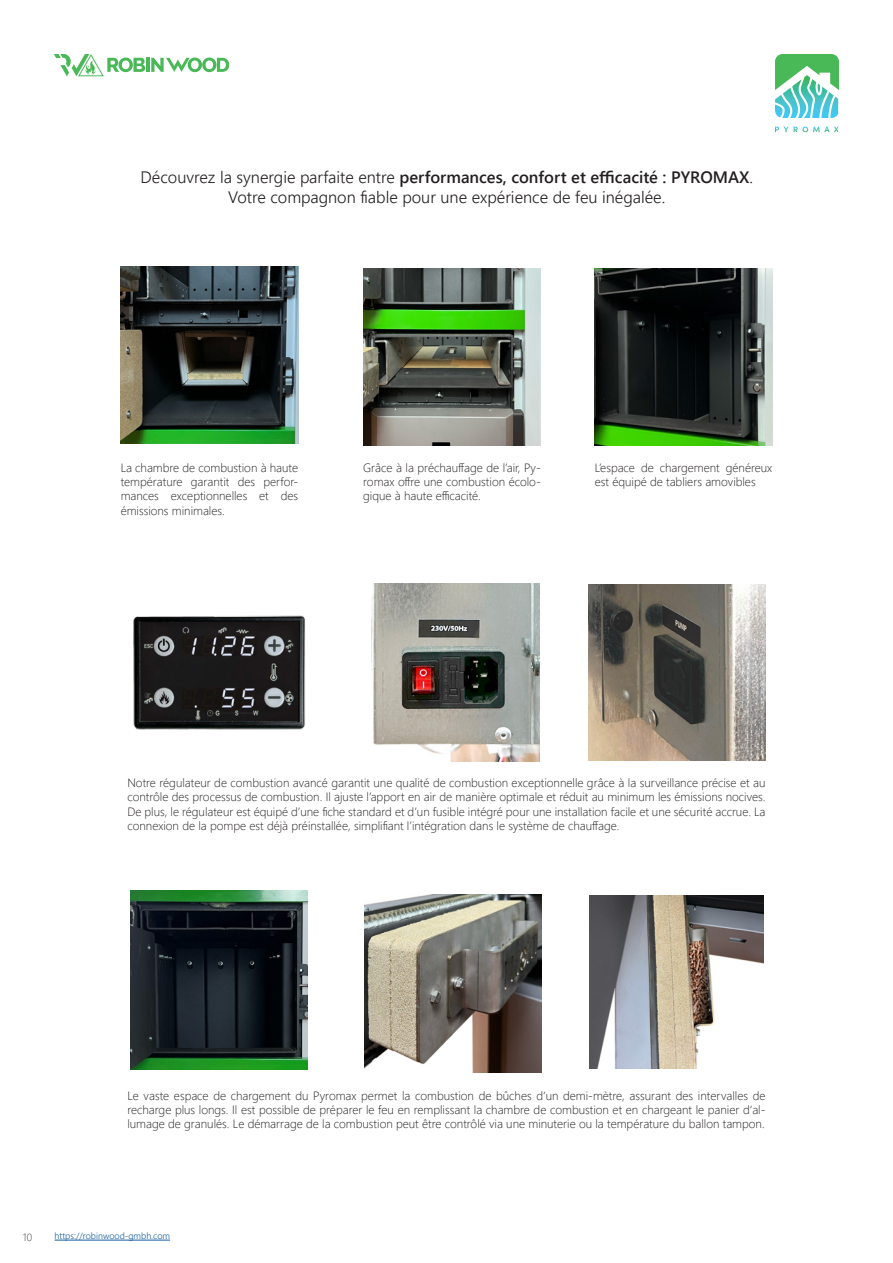
<style>
.page{position:relative;width:893px;height:1263px;background:#fff}
.page>*{position:absolute;margin:0;border:0;box-sizing:border-box;transform-origin:0 0}
.t1{font:600 16.5px "Segoe UI";color:#231f20}
.t2{font:300 16.5px "Segoe UI";color:#231f20}
.t3{font:300 12px/14.4px "Segoe UI";color:#231f20;text-align:justify}
.t4{font:300 10.5px "Segoe UI";color:#3e3e3f}
.t5{font:300 9px "Segoe UI";color:#175d9e}
.s1{font-weight:300}
</style>
<div class="page">
<hr style="left:146px;top:58px;width:3px;height:14px;background:#49b857">
<svg style="left:151px;top:58px;width:78px;height:14px"></svg>
<svg style="left:54px;top:54px;width:91px;height:22px"></svg>
<svg style="left:775px;top:54px;width:64px;height:64px"></svg>
<svg style="left:775px;top:127px;width:63px;height:5px"></svg>
<hr style="left:55px;top:1240px;width:115px;height:1px;background:#175d9e">
<img style="left:121px;top:266px;width:177px;height:178px">
<img style="left:363px;top:268px;width:178px;height:178px">
<img style="left:595px;top:268px;width:177px;height:178px">
<img style="left:364px;top:894px;width:178px;height:178px">
<img style="left:371px;top:584px;width:168px;height:177px">
<img style="left:589px;top:584px;width:176px;height:176px">
<img style="left:133px;top:615px;width:172px;height:115px">
<img style="left:130px;top:890px;width:177px;height:179px">
<img style="left:590px;top:895px;width:173px;height:174px">
<p class="t1" style="left:141px;top:162px;width:614px"><span class="s1">Découvrez la synergie parfaite entre</span> performances, confort et efficacité : PYROMAX<span class="s1">.</span></p>
<p class="t2" style="left:228px;top:182px;width:439px">Votre compagnon fiable pour une expérience de feu inégalée.</p>
<p class="t3" style="left:121px;top:459px;width:179px">La chambre de combustion à haute température garantit des perfor&shy;mances exceptionnelles et des émissions minimales.</p>
<p class="t3" style="left:363px;top:459px;width:179px">Grâce à la préchauffage de l’air, Py&shy;romax offre une combustion écolo&shy;gique à haute efficacité.</p>
<p class="t3" style="left:595px;top:459px;width:179px">L’espace de chargement généreux est équipé de tabliers amovibles</p>
<p class="t3" style="left:127px;top:774px;width:640px">Notre régulateur de combustion avancé garantit une qualité de combustion exceptionnelle grâce à la surveillance précise et au contrôle des processus de combustion. Il ajuste l’apport en air de manière optimale et réduit au minimum les émissions nocives.<br>De plus, le régulateur est équipé d’une fiche standard et d’un fusible intégré pour une installation facile et une sécurité accrue. La connexion de la pompe est déjà préinstallée, simplifiant l’intégration dans le système de chauffage.</p>
<p class="t3" style="left:127px;top:1087px;width:640px">Le vaste espace de chargement du Pyromax permet la combustion de bûches d‘un demi-mètre, assurant des intervalles de recharge plus longs. Il est possible de préparer le feu en remplissant la chambre de combustion et en chargeant le panier d‘al&shy;lumage de granulés. Le démarrage de la combustion peut être contrôlé via une minuterie ou la température du ballon tampon.</p>
<p class="t4" style="left:23px;top:1227px;width:11px">10</p>
<p class="t5" style="left:55px;top:1227px;width:117px">https://robinwood-gmbh.com</p>
</div>
